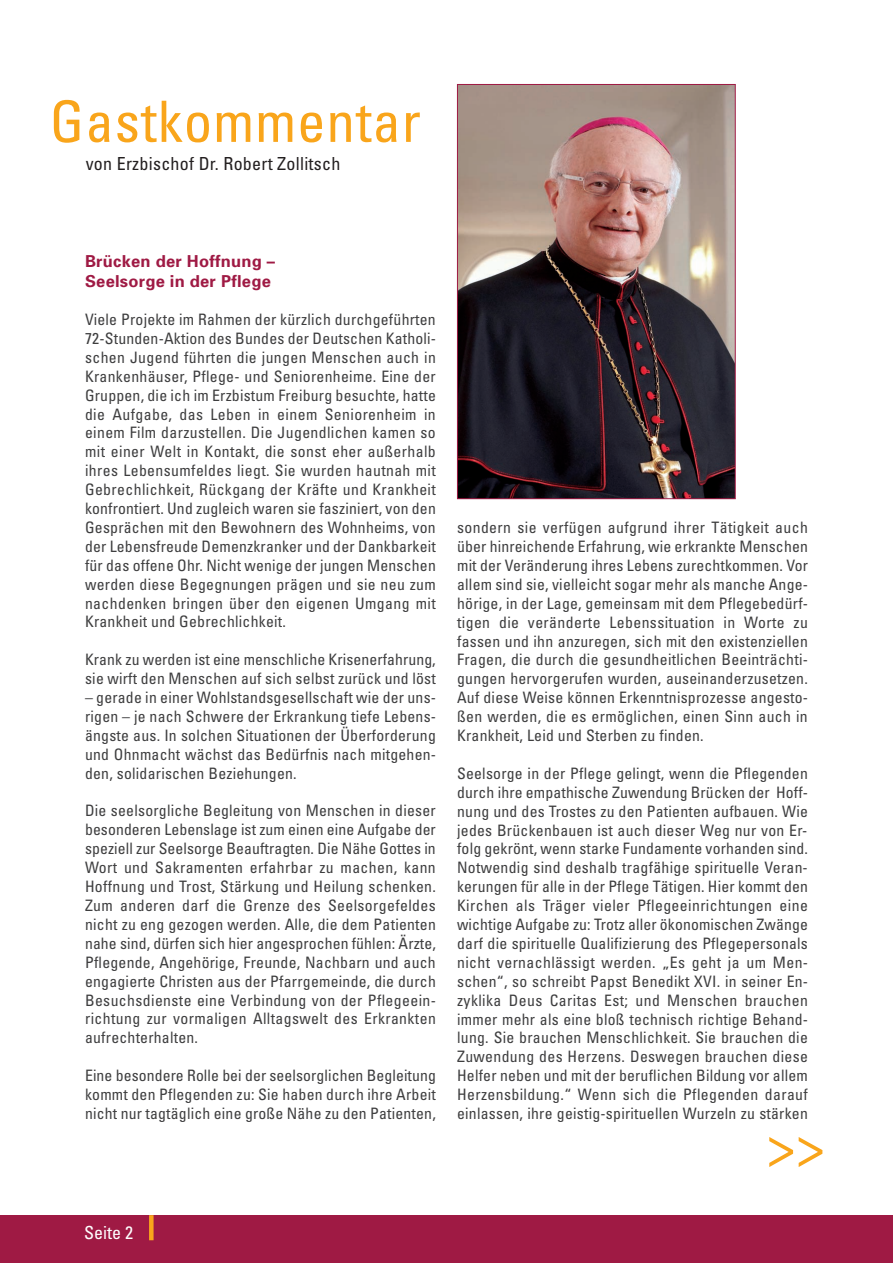
<style>
.page{position:relative;width:893px;height:1263px;background:#fff}
.page>*{position:absolute;margin:0;border:0;box-sizing:border-box;transform-origin:0 0}
.t1{font:condensed 57px "Univers";letter-spacing:.015em;color:#f9a51b}
.t2{font:condensed 18px "Univers";letter-spacing:.015em;color:#231f20}
.t3{font:condensed 18px "Univers";color:#fff}
.t4{font:700 16.5px/19.8px "Univers";letter-spacing:.015em;color:#9f1a44}
.t5{font:condensed 15.75px/18.9px "Univers";letter-spacing:.015em;color:#3e3e3f;text-align:justify}
</style>
<div class="page">
<div style="left:0;top:1215px;width:893px;height:48px;background:#9f1a44"></div>
<div style="left:149px;top:1215px;width:5px;height:25px;background:#f9a51b"></div>
<img style="left:459px;top:86px;width:275px;height:411px">
<div style="left:457px;top:84px;width:279px;height:415px;border:1px solid #9f1a44"></div>
<h1 class="t1" style="left:50px;top:101px;width:373px">Gastkommentar</h1>
<p class="t2" style="left:86px;top:157px;width:256px">von Erzbischof Dr. Robert Zollitsch</p>
<p class="t4" style="left:85px;top:253px;width:192px">Brücken der Hoffnung –<br>Seelsorge in der Pflege</p>
<p class="t5" style="left:85px;top:311px;width:353px">Viele Projekte im Rahmen der kürzlich durchgeführten 72-Stunden-Aktion des Bundes der Deutschen Katholi&shy;schen Jugend führten die jungen Menschen auch in Krankenhäuser, Pflege- und Seniorenheime. Eine der Gruppen, die ich im Erzbistum Freiburg besuchte, hatte die Aufgabe, das Leben in einem Seniorenheim in einem Film darzustellen. Die Jugendlichen kamen so mit einer Welt in Kontakt, die sonst eher außerhalb ihres Lebensumfeldes liegt. Sie wurden hautnah mit Gebrechlichkeit, Rückgang der Kräfte und Krankheit konfrontiert. Und zugleich waren sie fasziniert, von den Gesprächen mit den Bewohnern des Wohnheims, von der Lebensfreude Demenzkranker und der Dankbarkeit für das offene Ohr. Nicht wenige der jungen Menschen werden diese Begegnungen prägen und sie neu zum nachdenken bringen über den eigenen Umgang mit Krankheit und Gebrechlichkeit.</p>
<p class="t5" style="left:85px;top:651px;width:352px">Krank zu werden ist eine menschliche Krisenerfahrung, sie wirft den Menschen auf sich selbst zurück und löst</p>
<p class="t5" style="left:85px;top:689px;width:353px">– gerade in einer Wohlstandsgesellschaft wie der uns&shy;rigen – je nach Schwere der Erkrankung tiefe Lebens&shy;ängste aus. In solchen Situationen der Überforderung und Ohnmacht wächst das Bedürfnis nach mitgehen&shy;den, solidarischen Beziehungen.</p>
<p class="t5" style="left:85px;top:803px;width:353px">Die seelsorgliche Begleitung von Menschen in dieser besonderen Lebenslage ist zum einen eine Aufgabe der speziell zur Seelsorge Beauftragten. Die Nähe Gottes in Wort und Sakramenten erfahrbar zu machen, kann Hoffnung und Trost, Stärkung und Heilung schenken.<br>Zum anderen darf die Grenze des Seelsorgefeldes nicht zu eng gezogen werden. Alle, die dem Patienten nahe sind, dürfen sich hier angesprochen fühlen: Ärzte, Pflegende, Angehörige, Freunde, Nachbarn und auch engagierte Christen aus der Pfarrgemeinde, die durch Besuchsdienste eine Verbindung von der Pflegeein&shy;richtung zur vormaligen Alltagswelt des Erkrankten aufrechterhalten.</p>
<p class="t5" style="left:85px;top:1067px;width:352px">Eine besondere Rolle bei der seelsorglichen Begleitung kommt den Pflegenden zu: Sie haben durch ihre Arbeit nicht nur tagtäglich eine große Nähe zu den Patienten,</p>
<p class="t5" style="left:457px;top:519px;width:353px">sondern sie verfügen aufgrund ihrer Tätigkeit auch über hinreichende Erfahrung, wie erkrankte Menschen mit der Veränderung ihres Lebens zurechtkommen. Vor allem sind sie, vielleicht sogar mehr als manche Ange&shy;hörige, in der Lage, gemeinsam mit dem Pflegebedürf&shy;tigen die veränderte Lebenssituation in Worte zu fassen und ihn anzuregen, sich mit den existenziellen Fragen, die durch die gesundheitlichen Beeinträchti&shy;gungen hervorgerufen wurden, auseinanderzusetzen.<br>Auf diese Weise können Erkenntnisprozesse angesto&shy;ßen werden, die es ermöglichen, einen Sinn auch in Krankheit, Leid und Sterben zu finden.</p>
<p class="t5" style="left:457px;top:765px;width:353px">Seelsorge in der Pflege gelingt, wenn die Pflegenden durch ihre empathische Zuwendung Brücken der Hoff&shy;nung und des Trostes zu den Patienten aufbauen. Wie jedes Brückenbauen ist auch dieser Weg nur von Er&shy;folg gekrönt, wenn starke Fundamente vorhanden sind.<br>Notwendig sind deshalb tragfähige spirituelle Veran&shy;kerungen für alle in der Pflege Tätigen. Hier kommt den Kirchen als Träger vieler Pflegeeinrichtungen eine wichtige Aufgabe zu: Trotz aller ökonomischen Zwänge darf die spirituelle Qualifizierung des Pflegepersonals nicht vernachlässigt werden. „Es geht ja um Men&shy;schen“, so schreibt Papst Benedikt XVI. in seiner En&shy;zyklika Deus Caritas Est; und Menschen brauchen immer mehr als eine bloß technisch richtige Behand&shy;lung. Sie brauchen Menschlichkeit. Sie brauchen die Zuwendung des Herzens. Deswegen brauchen diese Helfer neben und mit der beruflichen Bildung vor allem Herzensbildung.“ Wenn sich die Pflegenden darauf einlassen, ihre geistig-spirituellen Wurzeln zu stärken</p>
<h1 class="t1" style="left:767px;top:1125px;width:59px">&gt;&gt;</h1>
<p class="t3" style="left:84px;top:1226px;width:50px">Seite 2</p>
</div>
